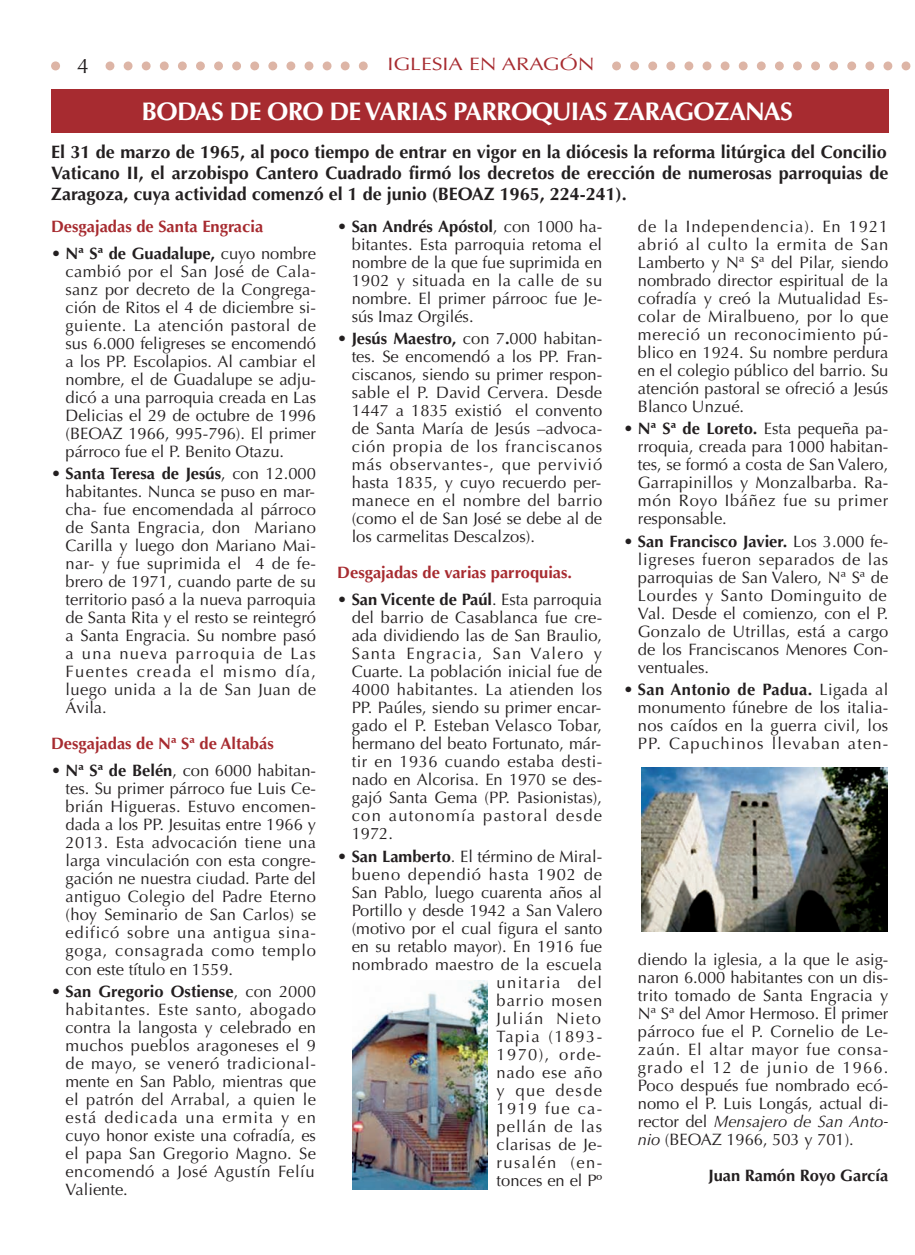
<style>
.page{position:relative;width:915px;height:1255px;background:#fff}
.page>*{position:absolute;margin:0;border:0;box-sizing:border-box;transform-origin:0 0}
.t1{font:700 25.5px "Optima";letter-spacing:-.03em;color:#fff}
.t2{font:21px "Optima";color:#231f20}
.t3{font:700 18px/21px "Optima";color:#231f20;text-align:justify}
.t4{font:18px "Optima";color:#a72b30;scale:1.2 1}
.t5{font:16.5px/18px "Optima";letter-spacing:.005em;color:#231f20;text-align:justify}
.t6{font:16.5px/18px "Optima";letter-spacing:.025em;color:#231f20;text-align:right}
.t7{font:700 16.5px "Optima";color:#a72b30}
.t8{font:700 16.5px "Optima";color:#231f20}
.s1{font-weight:700}
.s2{font-style:italic}
</style>
<div class="page">
<svg style="left:51px;top:61px;width:860px;height:9px"></svg>
<div style="left:371px;top:51px;width:239px;height:30px;background:#fff"></div>
<div style="left:69px;top:51px;width:28px;height:30px;background:#fff"></div>
<div style="left:51px;top:89px;width:837px;height:44px;background:#a72b30"></div>
<img style="left:352px;top:980px;width:135px;height:208px">
<img style="left:641px;top:767px;width:245px;height:164px">
<p class="t2" style="left:77px;top:57px;width:13px">4</p>
<p class="t4" style="left:387px;top:57px;width:174px">IGLESIA EN ARAGÓN</p>
<p class="t1" style="left:142px;top:101px;width:652px">BODAS DE ORO DE VARIAS PARROQUIAS ZARAGOZANAS</p>
<p class="t3" style="left:51px;top:143px;width:838px">El 31 de marzo de 1965, al poco tiempo de entrar en vigor en la diócesis la reforma litúrgica del Concilio Vaticano II, el arzobispo Cantero Cuadrado firmó los decretos de erección de numerosas parroquias de Zaragoza, cuya actividad comenzó el 1 de junio (BEOAZ 1965, 224-241).</p>
<p class="t7" style="left:51px;top:219px;width:214px">Desgajadas de Santa Engracia</p>
<p class="t5" style="left:65px;top:246px;width:252px;text-indent:-14px"><span class="s1">• Nª Sª de Guadalupe,</span> cuyo nombre cambió por el San José de Cala&shy;sanz por decreto de la Congrega&shy;ción de Ritos el 4 de diciembre si&shy;guiente. La atención pastoral de sus 6.000 feligreses se encomendó a los PP. Escolapios. Al cambiar el nombre, el de Guadalupe se adju&shy;dicó a una parroquia creada en Las Delicias el 29 de octubre de 1996 (BEOAZ 1966, 995-796). El primer párroco fue el P. Benito Otazu.</p>
<p class="t5" style="left:65px;top:466px;width:252px;text-indent:-14px"><span class="s1">• Santa Teresa de Jesús</span>, con 12.000 habitantes. Nunca se puso en mar&shy;cha- fue encomendada al párroco de Santa Engracia, don Mariano Carilla y luego don Mariano Mai&shy;nar- y fue suprimida el 4 de fe&shy;brero de 1971, cuando parte de su territorio pasó a la nueva parroquia de Santa Rita y el resto se reintegró a Santa Engracia. Su nombre pasó a una nueva parroquia de Las Fuentes creada el mismo día, luego unida a la de San Juan de Ávila.</p>
<p class="t7" style="left:51px;top:737px;width:224px">Desgajadas de Nª Sª de Altabás</p>
<p class="t5" style="left:65px;top:763px;width:252px;text-indent:-14px"><span class="s1">• Nª Sª de Belén</span>, con 6000 habitan&shy;tes. Su primer párroco fue Luis Ce&shy;brián Higueras. Estuvo encomen&shy;dada a los PP. Jesuitas entre 1966 y 2013. Esta advocación tiene una larga vinculación con esta congre&shy;gación ne nuestra ciudad. Parte del antiguo Colegio del Padre Eterno (hoy Seminario de San Carlos) se edificó sobre una antigua sina&shy;goga, consagrada como templo con este título en 1559.</p>
<p class="t5" style="left:65px;top:983px;width:252px;text-indent:-14px"><span class="s1">• San Gregorio Ostiense</span>, con 2000 habitantes. Este santo, abogado contra la langosta y celebrado en muchos pueblos aragoneses el 9 de mayo, se veneró tradicional&shy;mente en San Pablo, mientras que el patrón del Arrabal, a quien le está dedicada una ermita y en cuyo honor existe una cofradía, es el papa San Gregorio Magno. Se encomendó a José Agustín Felíu Valiente.</p>
<p class="t5" style="left:351px;top:219px;width:252px;text-indent:-14px"><span class="s1">• San Andrés Apóstol</span>, con 1000 ha&shy;bitantes. Esta parroquia retoma el nombre de la que fue suprimida en 1902 y situada en la calle de su nombre. El primer párrooc fue Je&shy;sús Imaz Orgilés.</p>
<p class="t5" style="left:351px;top:331px;width:252px;text-indent:-14px"><span class="s1">• Jesús Maestro,</span> con 7<span class="s1">.</span>000 habitan&shy;tes. Se encomendó a los PP. Fran&shy;ciscanos, siendo su primer respon&shy;sable el P. David Cervera. Desde 1447 a 1835 existió el convento de Santa María de Jesús –advoca&shy;ción propia de los franciscanos más observantes-, que pervivió hasta 1835, y cuyo recuerdo per&shy;manece en el nombre del barrio (como el de San José se debe al de los carmelitas Descalzos).</p>
<p class="t7" style="left:337px;top:566px;width:236px">Desgajadas de varias parroquias.</p>
<p class="t5" style="left:351px;top:592px;width:252px;text-indent:-14px"><span class="s1">• San Vicente de Paúl</span>. Esta parroquia del barrio de Casablanca fue cre&shy;ada dividiendo las de San Braulio, Santa Engracia, San Valero y Cuarte. La población inicial fue de 4000 habitantes. La atienden los PP. Paúles, siendo su primer encar&shy;gado el P. Esteban Velasco Tobar, hermano del beato Fortunato, már&shy;tir en 1936 cuando estaba desti&shy;nado en Alcorisa. En 1970 se des&shy;gajó Santa Gema (PP. Pasionistas), con autonomía pastoral desde 1972.</p>
<p class="t6" style="left:337px;top:848px;width:266px"><span class="s1">• San Lamberto</span>. El término de Miral&shy;bueno dependió hasta 1902 de<br>San Pablo, luego cuarenta años al<br>Portillo y desde 1942 a San Valero (mo tivo por el cual figura el santo en su retablo mayor). En 1916 fue nombrado maestro de la escuela unitaria del<br>barrio mosen<br>Julián Nieto<br>Tapia (1893-<br>1970), orde-<br>nado ese año<br>y que desde<br>1919 fue ca-<br>pellán de las<br>clarisas de Je-<br>rusalén (en-<br>tonces en el Pº</p>
<p class="t5" style="left:637px;top:219px;width:252px">de la Independencia). En 1921 abrió al culto la ermita de San Lamberto y Nª Sª del Pilar, siendo nombrado director espiritual de la cofradía y creó la Mutualidad Es&shy;colar de Miralbueno, por lo que mereció un reconocimiento pú&shy;blico en 1924. Su nombre perdura en el colegio público del barrio. Su atención pastoral se ofreció a Jesús Blanco Unzué.</p>
<p class="t5" style="left:637px;top:421px;width:252px;text-indent:-14px"><span class="s1">• Nª Sª de Loreto.</span> Esta pequeña pa&shy;rroquia, creada para 1000 habitan&shy;tes, se formó a costa de San Valero, Garrapinillos y Monzalbarba. Ra&shy;món Royo Ibáñez fue su primer responsable.</p>
<p class="t5" style="left:637px;top:533px;width:252px;text-indent:-14px"><span class="s1">• San Francisco Javier.</span> Los 3.000 fe&shy;ligreses fueron separados de las parroquias de San Valero, Nª Sª de Lourdes y Santo Dominguito de Val. Desde el comienzo, con el P.<br>Gonzalo de Utrillas, está a cargo de los Franciscanos Menores Con&shy;ventuales.</p>
<p class="t5" style="left:637px;top:682px;width:252px;text-indent:-14px"><span class="s1">• San Antonio de Padua.</span> Ligada al monumento fúnebre de los italia&shy;nos caídos en la guerra civil, los PP. Capuchinos llevaban aten-</p>
<p class="t5" style="left:637px;top:952px;width:252px">diendo la iglesia, a la que le asig&shy;naron 6.000 habitantes con un dis&shy;trito tomado de Santa Engracia y Nª Sª del Amor Hermoso. El primer párroco fue el P. Cornelio de Le&shy;zaún. El altar mayor fue consa&shy;grado el 12 de junio de 1966.<br>Poco después fue nombrado ecó&shy;nomo el P. Luis Longás, actual di&shy;rector del <span class="s2">Mensajero de San Anto&shy;nio</span> (BEOAZ 1966, 503 y 701).</p>
<p class="t8" style="left:708px;top:1168px;width:181px">Juan Ramón Royo García</p>
</div>
